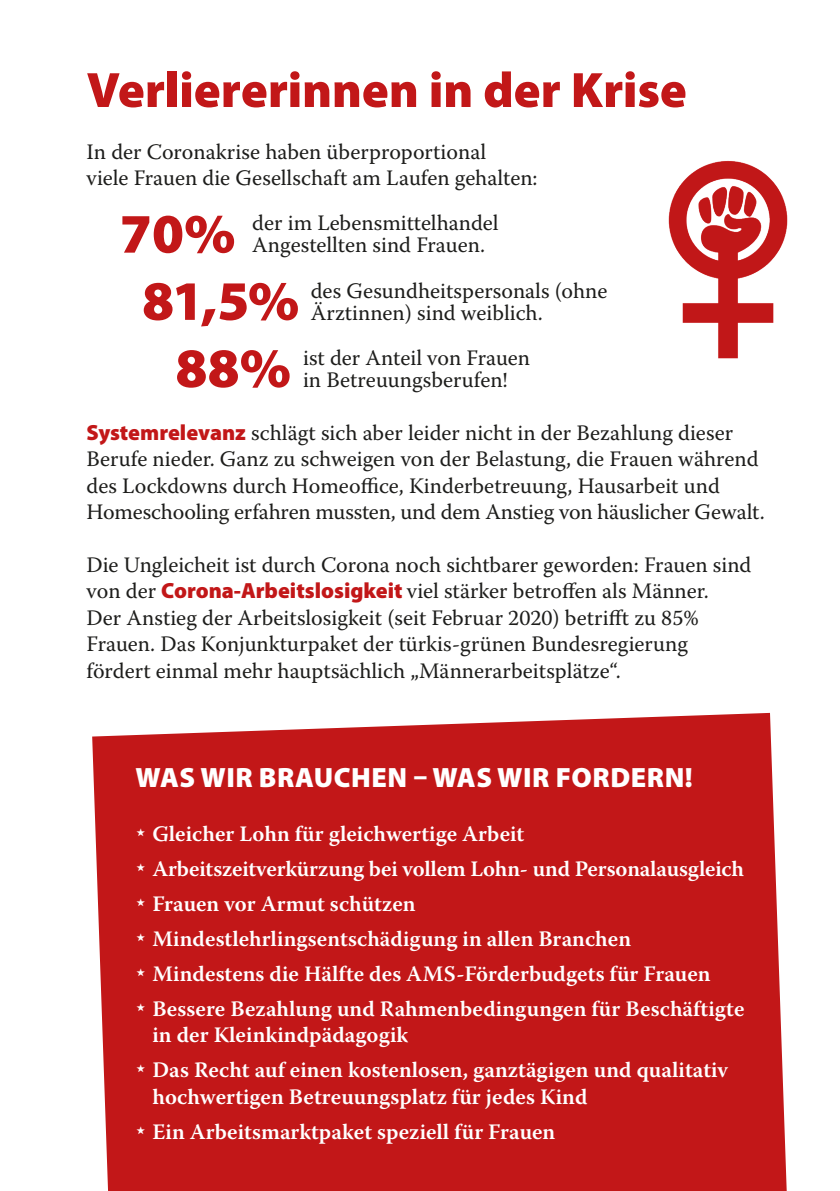
<style>
.page{position:relative;width:840px;height:1191px;background:#fff}
.page>*{position:absolute;margin:0;border:0;box-sizing:border-box;transform-origin:0 0}
.t1{font:900 56px "Myriad Pro";color:#c21718}
.t2{font:900 50px "Myriad Pro";letter-spacing:-.005em;color:#c21718}
.t3{font:900 28px "Myriad Pro";letter-spacing:.02em;color:#fff}
.t4{font:22px/26.4px "Warnock Pro";color:#1d1d1b}
.t5{font:600 22px/26.4px "Warnock Pro";color:#fff}
.s1{font-family:"Myriad Pro";font-weight:900;color:#c21718}
</style>
<div class="page">
<div style="left:92px;top:713px;width:694px;height:478px;background:#c21718"></div>
<img style="left:668px;top:160px;width:120px;height:199px">
<svg style="left:136px;top:828px;width:9px;height:8px"></svg>
<svg style="left:136px;top:863px;width:9px;height:8px"></svg>
<svg style="left:136px;top:898px;width:9px;height:8px"></svg>
<svg style="left:136px;top:933px;width:9px;height:8px"></svg>
<svg style="left:136px;top:968px;width:9px;height:8px"></svg>
<svg style="left:136px;top:1003px;width:9px;height:8px"></svg>
<svg style="left:136px;top:1064px;width:9px;height:8px"></svg>
<svg style="left:136px;top:1125px;width:9px;height:8px"></svg>
<p class="t2" style="left:86px;top:62px;width:601px">Verliererinnen in der Krise</p>
<p class="t4" style="left:86px;top:138px;width:401px">In der Coronakrise haben überproportional</p>
<p class="t4" style="left:86px;top:165px;width:452px">viele Frauen die Gesellschaft am Laufen gehalten:</p>
<p class="t1" style="left:120px;top:202px;width:117px">70%</p>
<p class="t1" style="left:142px;top:269px;width:159px">81,5%</p>
<p class="t1" style="left:175px;top:336px;width:117px">88%</p>
<p class="t4" style="left:86px;top:419px;width:679px"><span class="s1">Systemrelevanz</span> schlägt sich aber leider nicht in der Bezahlung dieser Berufe nieder. Ganz zu schweigen von der Belastung, die Frauen während des Lockdowns durch Homeoffice, Kinderbetreuung, Hausarbeit und Homeschooling erfahren mussten, und dem Anstieg von häuslicher Gewalt.</p>
<p class="t4" style="left:86px;top:551px;width:666px">Die Ungleicheit ist durch Corona noch sichtbarer geworden: Frauen sind von der <span class="s1">Corona-Arbeitslosigkeit</span> viel stärker betroffen als Männer.</p>
<p class="t4" style="left:86px;top:604px;width:613px">Der Anstieg der Arbeitslosigkeit (seit Februar 2020) betrifft zu 85%</p>
<p class="t4" style="left:86px;top:630px;width:602px">Frauen. Das Konjunkturpaket der türkis-grünen Bundesregierung</p>
<p class="t4" style="left:86px;top:657px;width:535px">fördert einmal mehr hauptsächlich „Männerarbeitsplätze“.</p>
<p class="t4" style="left:252px;top:212px;width:247px;line-height:22px">der im Lebensmittelhandel<br>Angestellten sind Frauen.</p>
<p class="t4" style="left:310px;top:277px;width:298px">des Gesundheitspersonals (ohne</p>
<p class="t4" style="left:310px;top:299px;width:233px">Ärztinnen) sind weiblich.</p>
<p class="t4" style="left:303px;top:344px;width:228px">ist der Anteil von Frauen</p>
<p class="t4" style="left:303px;top:366px;width:206px">in Betreuungsberufen!</p>
<p class="t3" style="left:135px;top:761px;width:558px">WAS WIR BRAUCHEN – WAS WIR FORDERN!</p>
<p class="t5" style="left:152px;top:820px;width:373px">Gleicher Lohn für gleichwertige Arbeit</p>
<p class="t5" style="left:152px;top:855px;width:593px">Arbeitszeitverkürzung bei vollem Lohn- und Personalausgleich</p>
<p class="t5" style="left:152px;top:890px;width:265px">Frauen vor Armut schützen</p>
<p class="t5" style="left:152px;top:925px;width:480px">Mindestlehrlingsentschädigung in allen Branchen</p>
<p class="t5" style="left:152px;top:960px;width:559px">Mindestens die Hälfte des AMS-Förderbudgets für Frauen</p>
<p class="t5" style="left:152px;top:995px;width:593px">Bessere Bezahlung und Rahmenbedingungen für Beschäftigte in der Kleinkindpädagogik</p>
<p class="t5" style="left:152px;top:1056px;width:576px">Das Recht auf einen kostenlosen, ganztägigen und qualitativ hochwertigen Betreuungsplatz für jedes Kind</p>
<p class="t5" style="left:152px;top:1117px;width:404px">Ein Arbeitsmarktpaket speziell für Frauen</p>
</div>
